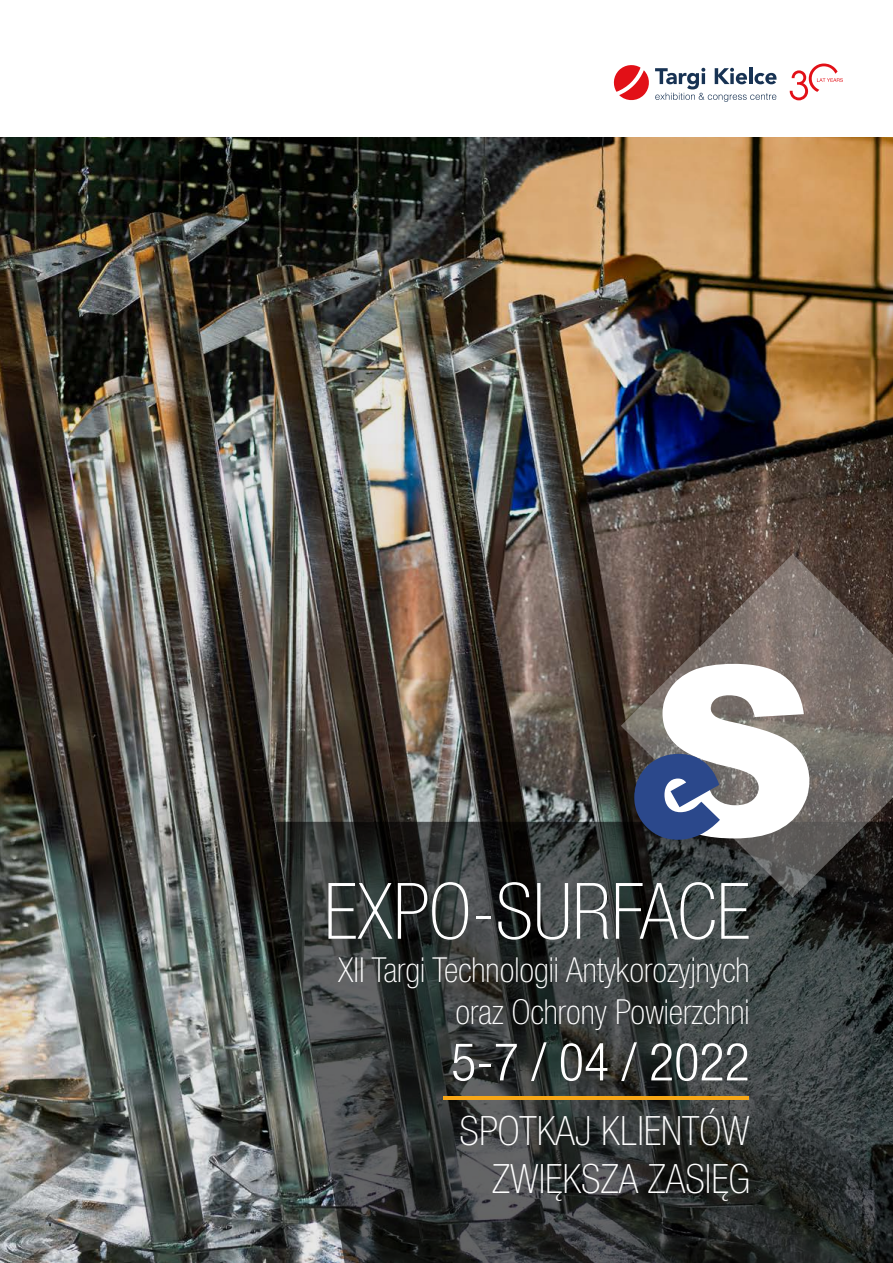
<style>
.page{position:relative;width:893px;height:1263px;background:#fff}
.page>*{position:absolute;margin:0;border:0;box-sizing:border-box;transform-origin:0 0}
.t1{font:100 condensed 78px "Helvetica Neue LT Pro";color:#fff}
.t2{font:300 condensed 52.5px "Helvetica Neue LT Pro";color:#fff}
.t3{font:100 condensed 40.5px/48.6px "Helvetica Neue LT Pro";color:#fff;text-align:right}
.t4{font:100 condensed 34.5px/41.4px "Helvetica Neue LT Pro";color:#fff;text-align:right}
</style>
<div class="page">
<img style="left:0;top:137px;width:893px;height:1126px">
<svg style="left:275px;top:822px;width:618px;height:441px;background:#353939"></svg>
<svg style="left:621px;top:554px;width:272px;height:344px;background:#5a524d"></svg>
<svg style="left:790px;top:64px;width:53px;height:36px"></svg>
<svg style="left:613px;top:65px;width:163px;height:37px"></svg>
<svg style="left:634px;top:664px;width:175px;height:176px"></svg>
<hr style="left:443px;top:1097px;width:305px;height:3px;background:#f7a717">
<h1 class="t1" style="left:324px;top:869px;width:428px">EXPO-SURFACE</h1>
<p class="t4" style="left:338px;top:951px;width:413px">XII Targi Technologii Antykorozyjnych oraz Ochrony Powierzchni</p>
<h2 class="t2" style="left:451px;top:1032px;width:300px">5-7 / 04 / 2022</h2>
<p class="t3" style="left:460px;top:1108px;width:292px">SPOTKAJ KLIENTÓW<br>ZWIĘKSZA ZASIĘG</p>
</div>
